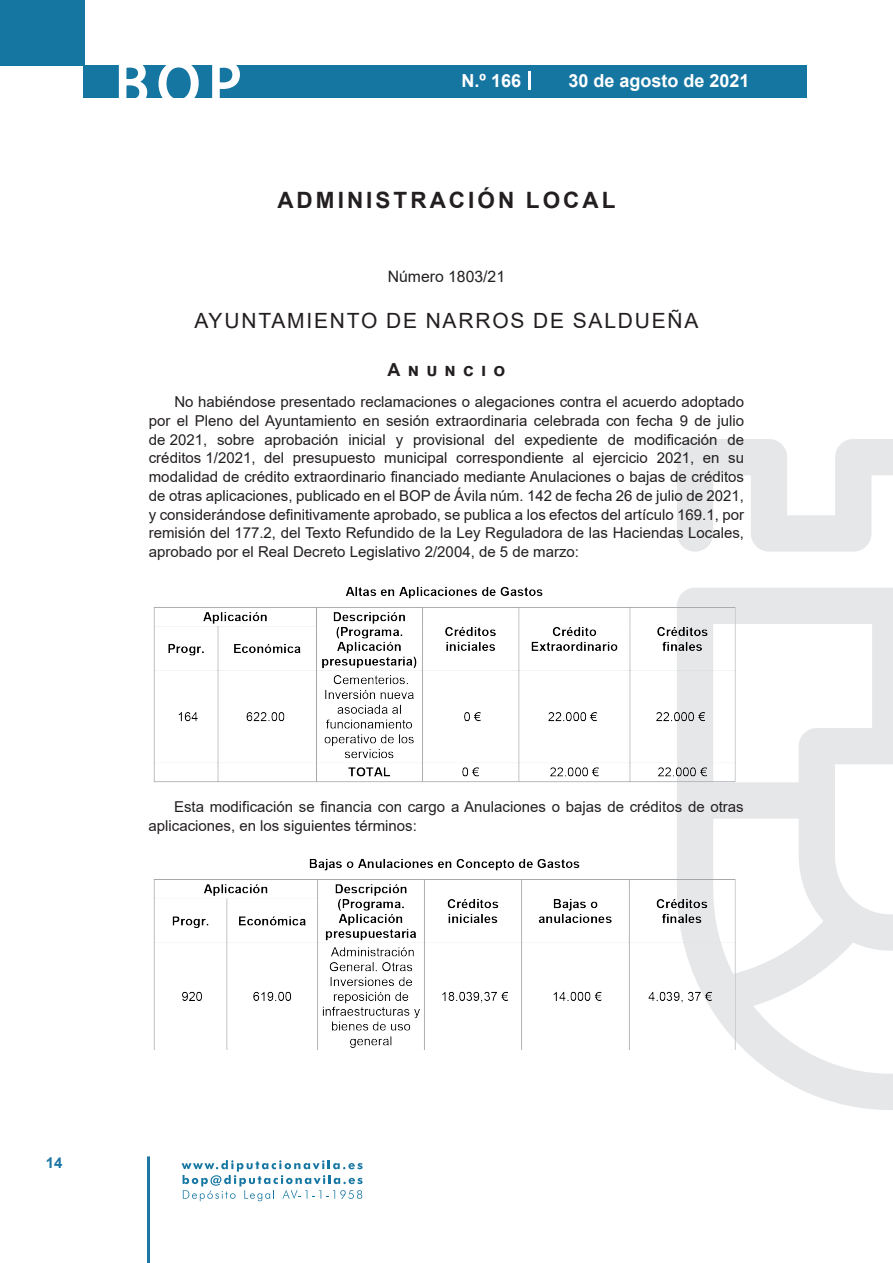
<style>
.page{position:relative;width:893px;height:1263px;background:#fff}
.page>*{position:absolute;margin:0;border:0;box-sizing:border-box;transform-origin:0 0}
.t1{font:500 61.5px "Avant Garde";color:#fff}
.t2{font:700 22.5px "Arial";letter-spacing:.135em;color:#231f20}
.t3{font:21px "Arial";letter-spacing:.085em;color:#231f20}
.t4{font:700 18px "Arial";color:#fff}
.t5{font:700 18px "Arial";letter-spacing:.4em;color:#231f20}
.t6{font:15.75px "Arial";color:#231f20}
.t7{font:15px/18.8px "Arial";color:#231f20;text-align:justify}
.t8{font:700 15px "Arial";color:#1d76a4}
</style>
<div class="page">
<div style="left:0;top:0;width:85px;height:65px;background:#1676a2"></div>
<div style="left:84px;top:65px;width:723px;height:33px;background:#1676a2"></div>
<svg style="left:118px;top:65px;width:30px;height:33px"></svg>
<svg style="left:158px;top:65px;width:41px;height:33px"></svg>
<svg style="left:212px;top:65px;width:28px;height:33px"></svg>
<svg style="left:182px;top:1160px;width:181px;height:41px"></svg>
<hr style="left:147px;top:1156px;width:3px;height:107px;background:#1d76a4">
<svg style="left:529px;top:71px;width:2px;height:19px"></svg>
<svg style="left:677px;top:439px;width:216px;height:671px"></svg>
<img style="left:153px;top:581px;width:589px;height:208px">
<img style="left:153px;top:850px;width:589px;height:200px">
<h1 class="t1" style="left:115px;top:46px;width:128px">BOP</h1>
<p class="t4" style="left:462px;top:68px;width:61px">N.º 166</p>
<p class="t4" style="left:568px;top:68px;width:183px">30 de agosto de 2021</p>
<h2 class="t2" style="left:277px;top:184px;width:340px">ADMINISTRACIÓN LOCAL</h2>
<p class="t6" style="left:388px;top:266px;width:119px">Número 1803/21</p>
<h3 class="t3" style="left:194px;top:307px;width:506px">AYUNTAMIENTO DE NARROS DE SALDUEÑA</h3>
<p class="t5" style="left:388px;top:356px;width:119px">Anuncio</p>
<p class="t7" style="left:149px;top:392px;width:597px;text-indent:26px">No habiéndose presentado reclamaciones o alegaciones contra el acuerdo adoptado por el Pleno del Ayuntamiento en sesión extraordinaria celebrada con fecha 9 de julio de 2021, sobre aprobación inicial y provisional del expediente de modificación de créditos 1/2021, del presupuesto municipal correspondiente al ejercicio 2021, en su modalidad de crédito extraordinario financiado mediante Anulaciones o bajas de créditos de otras aplicaciones, publicado en el BOP de Ávila núm. 142 de fecha 26 de julio de 2021, y considerándose definitivamente aprobado, se publica a los efectos del artículo 169.1, por remisión del 177.2, del Texto Refundido de la Ley Reguladora de las Haciendas Locales, aprobado por el Real Decreto Legislativo 2/2004, de 5 de marzo:</p>
<p class="t7" style="left:148px;top:797px;width:597px;text-indent:26px">Esta modificación se financia con cargo a Anulaciones o bajas de créditos de otras aplicaciones, en los siguientes términos:</p>
<p class="t8" style="left:46px;top:1152px;width:18px">14</p>
</div>
